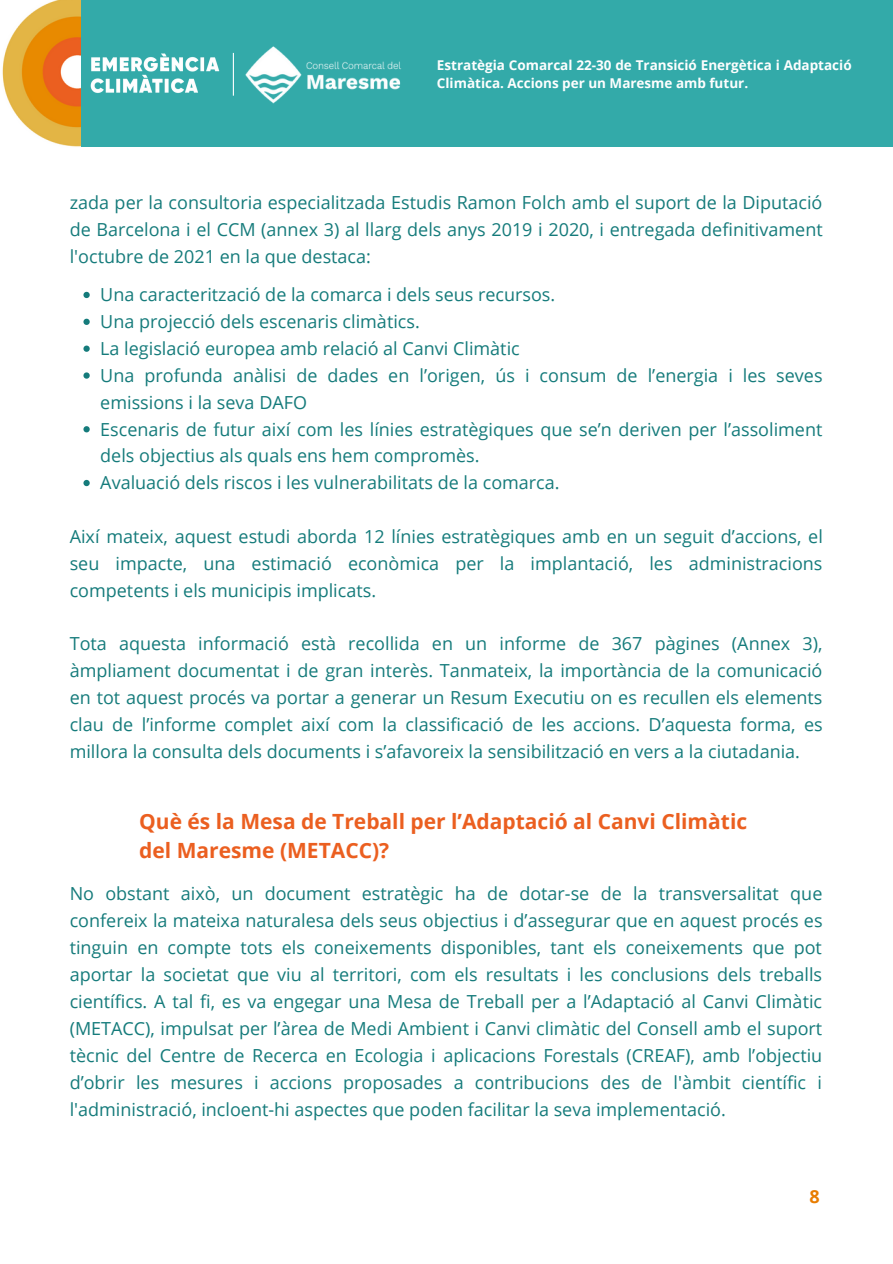
<style>
.page{position:relative;width:893px;height:1264px;background:#fff}
.page>*{position:absolute;margin:0;border:0;box-sizing:border-box;transform-origin:0 0}
.t1{font:700 21px/29.2px "Open Sans";color:#eb5f20}
.t2{font:18px/26.8px "Open Sans";color:#157b7b;text-align:justify}
.t3{font:700 18px "Open Sans";color:#e87d00}
.t4{font:700 13.5px/18px "Open Sans";color:#fefefe}
</style>
<div class="page">
<img style="left:2px;top:0;width:79px;height:147px">
<div style="left:81px;top:0;width:811px;height:146px;background:#33aaa9"></div>
<img style="left:90px;top:53px;width:130px;height:40px">
<img style="left:232px;top:46px;width:170px;height:58px">
<hr style="left:233px;top:53px;width:1px;height:43px;background:#fefefe">
<svg style="left:83px;top:292px;width:7px;height:6px"></svg>
<svg style="left:83px;top:319px;width:7px;height:6px"></svg>
<svg style="left:83px;top:345px;width:7px;height:7px"></svg>
<svg style="left:83px;top:372px;width:7px;height:6px"></svg>
<svg style="left:83px;top:426px;width:7px;height:6px"></svg>
<svg style="left:83px;top:480px;width:7px;height:6px"></svg>
<p class="t4" style="left:437px;top:55px;width:416px">Estratègia Comarcal 22-30 de Transició Energètica i Adaptació<br>Climàtica. Accions per un Maresme amb futur.</p>
<p class="t2" style="left:70px;top:189px;width:754px">zada per la consultoria especialitzada Estudis Ramon Folch amb el suport de la Diputació de Barcelona i el CCM (annex 3) al llarg dels anys 2019 i 2020, i entregada definitivament l'octubre de 2021 en la que destaca:</p>
<p class="t2" style="left:100px;top:281px;width:723px;text-align:left">Una caracterització de la comarca i dels seus recursos.<br>Una projecció dels escenaris climàtics.<br>La legislació europea amb relació al Canvi Climàtic<br>Una profunda anàlisi de dades en l’origen, ús i consum de l’energia i les seves emissions i la seva DAFO<br>Escenaris de futur així com les línies estratègiques que se’n deriven per l’assoliment dels objectius als quals ens hem compromès.<br>Avaluació dels riscos i les vulnerabilitats de la comarca.</p>
<p class="t2" style="left:70px;top:522px;width:754px">Així mateix, aquest estudi aborda 12 línies estratègiques amb en un seguit d’accions, el seu impacte, una estimació econòmica per la implantació, les administracions competents i els municipis implicats.</p>
<p class="t2" style="left:70px;top:630px;width:754px">Tota aquesta informació està recollida en un informe de 367 pàgines (Annex 3), àmpliament documentat i de gran interès. Tanmateix, la importància de la comunicació en tot aquest procés va portar a generar un Resum Executiu on es recullen els elements clau de l’informe complet així com la classificació de les accions. D’aquesta forma, es millora la consulta dels documents i s’afavoreix la sensibilització en vers a la ciutadania.</p>
<p class="t1" style="left:139px;top:806px;width:609px">Què és la Mesa de Treball per l’Adaptació al Canvi Climàtic del Maresme (METACC)?</p>
<p class="t2" style="left:70px;top:879px;width:754px">No obstant això, un document estratègic ha de dotar-se de la transversalitat que confereix la mateixa naturalesa dels seus objectius i d’assegurar que en aquest procés es tinguin en compte tots els coneixements disponibles, tant els coneixements que pot aportar la societat que viu al territori, com els resultats i les conclusions dels treballs científics. A tal fi, es va engegar una Mesa de Treball per a l’Adaptació al Canvi Climàtic (METACC), impulsat per l’àrea de Medi Ambient i Canvi climàtic del Consell amb el suport tècnic del Centre de Recerca en Ecologia i aplicacions Forestals (CREAF), amb l’objectiu d’obrir les mesures i accions proposades a contribucions des de l'àmbit científic i l'administració, incloent-hi aspectes que poden facilitar la seva implementació.</p>
<p class="t3" style="left:809px;top:1184px;width:12px">8</p>
</div>
